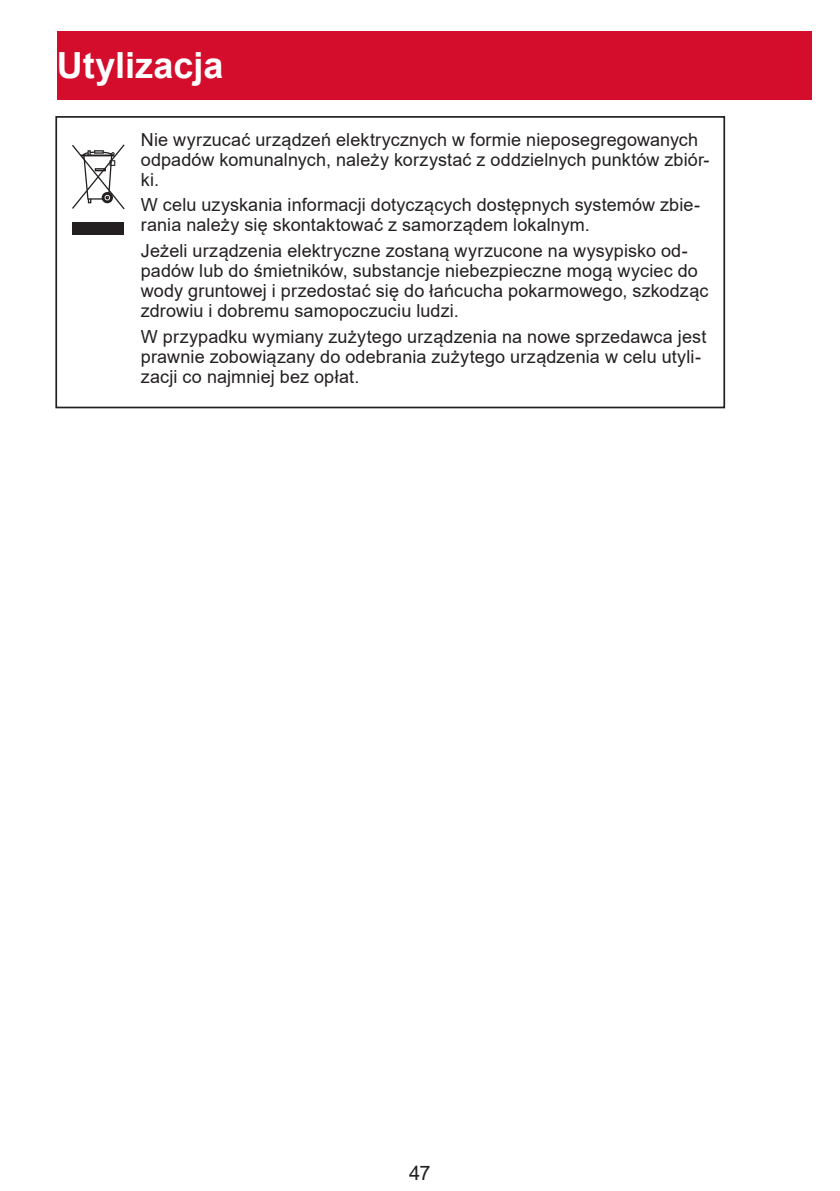
<style>
.page{position:relative;width:840px;height:1191px;background:#fff}
.page>*{position:absolute;margin:0;border:0;box-sizing:border-box;transform-origin:0 0}
.t1{font:700 36px "Arial";color:#fff}
.t2{font:20px "Arial";color:#231f20}
.t3{font:18px/20px "Arial";letter-spacing:.005em;color:#231f20}
</style>
<div class="page">
<div style="left:57px;top:31px;width:754px;height:68px;background:#d30d2b"></div>
<div style="left:55px;top:116px;width:669px;height:292px;border:2px solid #231f20"></div>
<div style="left:72px;top:222px;width:52px;height:13px;background:#231f20"></div>
<svg style="left:72px;top:144px;width:53px;height:65px"></svg>
<h1 class="t1" style="left:57px;top:40px;width:168px">Utylizacja</h1>
<p class="t3" style="left:141px;top:129px;width:570px">Nie wyrzucać urządzeń elektrycznych w formie nieposegregowanych odpadów komunalnych, należy korzystać z oddzielnych punktów zbiór&shy;ki.</p>
<p class="t3" style="left:141px;top:195px;width:560px">W celu uzyskania informacji dotyczących dostępnych systemów zbie&shy;rania należy się skontaktować z samorządem lokalnym.</p>
<p class="t3" style="left:141px;top:241px;width:569px">Jeżeli urządzenia elektryczne zostaną wyrzucone na wysypisko od&shy;padów lub do śmietników, substancje niebezpieczne mogą wyciec do wody gruntowej i przedostać się do łańcucha pokarmowego, szkodząc zdrowiu i dobremu samopoczuciu ludzi.</p>
<p class="t3" style="left:141px;top:326px;width:566px">W przypadku wymiany zużytego urządzenia na nowe sprzedawca jest prawnie zobowiązany do odebrania zużytego urządzenia w celu utyli&shy;zacji co najmniej bez opłat.</p>
<p class="t2" style="left:409px;top:1159px;width:23px">47</p>
</div>
